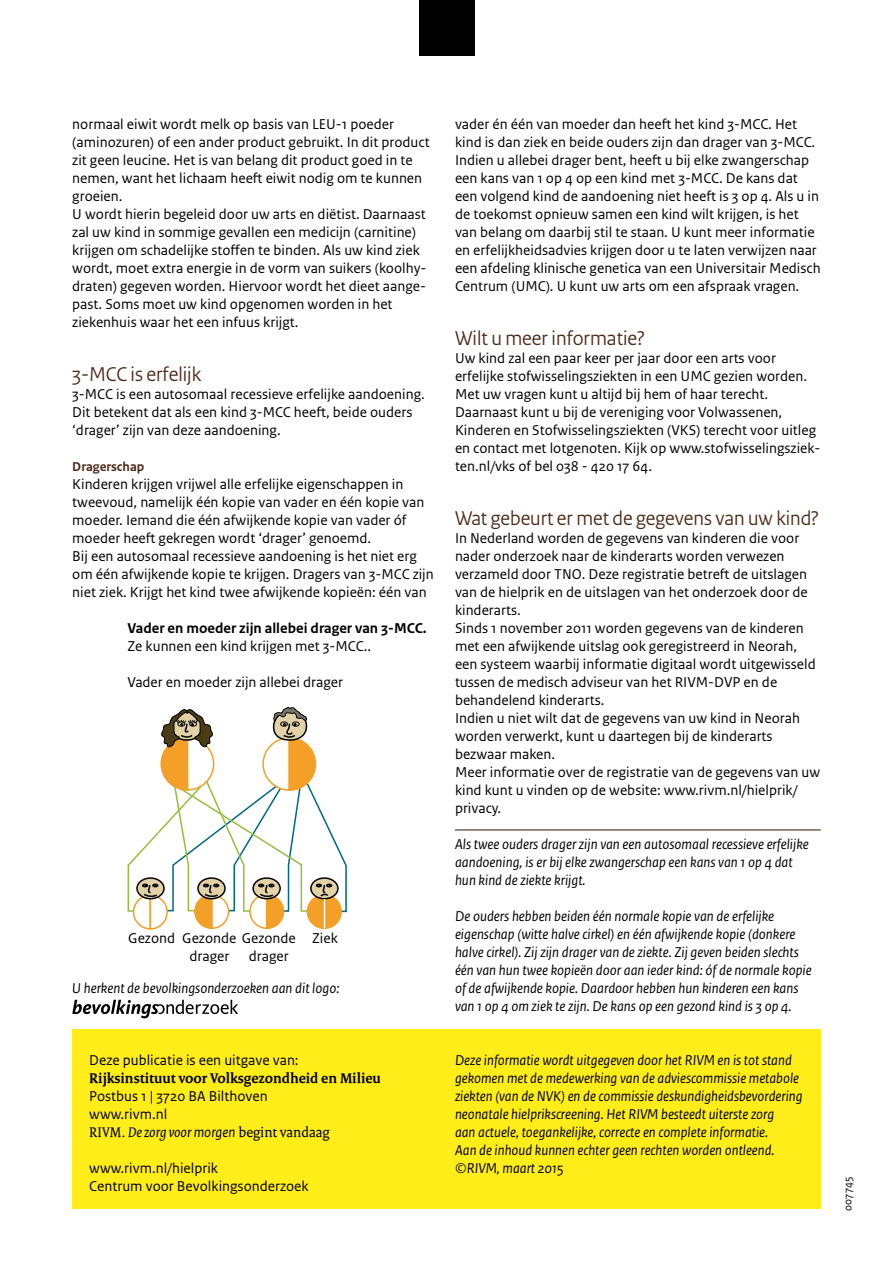
<style>
.page{position:relative;width:893px;height:1263px;background:#fff}
.page>*{position:absolute;margin:0;border:0;box-sizing:border-box;transform-origin:0 0}
._05_RIVM_Paragraafko{font:21px "Rijksoverheid Sans Heading";color:#4c2a19}
._10_RIVM_Broodtekst{font:15px/18px "Rijksoverheid Sans Text";color:#000}
._14_RIVM_Fotobijschr{font:italic 15px/18px "Rijksoverheid Sans Text";color:#000}
._10_RIVM_Broodtekst-2{font:italic 15px/18px "Rijksoverheid Sans Text";color:#000}
._10_RIVM_Broodtekst-3{font:700 15px "Rijksoverheid Serif";color:#000}
._10_RIVM_Broodtekst-4{font:700 15px "Rijksoverheid Sans Text";color:#000}
._10_RIVM_Broodtekst-5{font:15px "Rijksoverheid Serif";color:#000}
._08_RIVM_Tussenkop{font:700 13.5px "Rijksoverheid Sans Text";color:#4c2a19}
.t1{font:11.25px "Rijksoverheid Sans Text";color:#000}
.s1{font-style:italic}
.s2{font-family:"Rijksoverheid Sans Text";font-style:italic}
</style>
<div class="page">
<div style="left:419px;top:0;width:55px;height:55px;background:#000"></div>
<svg style="left:128px;top:707px;width:219px;height:223px"></svg>
<hr style="left:455px;top:829px;width:366px;height:1px;background:#4c2a19">
<div style="left:72px;top:1029px;width:749px;height:179px;background:#ffed1a"></div>
<svg style="left:72px;top:1000px;width:166px;height:18px"></svg>
<p class="_10_RIVM_Broodtekst" style="left:72px;top:115px;width:359px">normaal eiwit wordt melk op basis van LEU-1 poeder (aminozuren) of een ander product gebruikt. In dit product zit geen leucine. Het is van belang dit product goed in te nemen, want het lichaam heeft eiwit nodig om te kunnen groeien.</p>
<p class="_10_RIVM_Broodtekst" style="left:72px;top:205px;width:356px">U wordt hierin begeleid door uw arts en diëtist. Daarnaast zal uw kind in sommige gevallen een medicijn (carnitine) krijgen om schadelijke stoffen te binden. Als uw kind ziek wordt, moet extra energie in de vorm van suikers (koolhy&shy;draten) gegeven worden. Hiervoor wordt het dieet aange&shy;past. Soms moet uw kind opgenomen worden in het ziekenhuis waar het een infuus krijgt.</p>
<p class="_05_RIVM_Paragraafko" style="left:72px;top:362px;width:130px">3-MCC is erfelijk</p>
<p class="_10_RIVM_Broodtekst" style="left:72px;top:385px;width:354px">3-MCC is een autosomaal recessieve erfelijke aandoening.<br>Dit betekent dat als een kind 3-MCC heeft, beide ouders ‘drager’ zijn van deze aandoening.</p>
<h3 class="_08_RIVM_Tussenkop" style="left:72px;top:459px;width:74px">Dragerschap</h3>
<p class="_10_RIVM_Broodtekst" style="left:72px;top:475px;width:354px">Kinderen krijgen vrijwel alle erfelijke eigenschappen in tweevoud, namelijk één kopie van vader en één kopie van moeder. Iemand die één afwijkende kopie van vader óf moeder heeft gekregen wordt ‘drager’ genoemd.</p>
<p class="_10_RIVM_Broodtekst" style="left:72px;top:547px;width:363px">Bij een autosomaal recessieve aandoening is het niet erg om één afwijkende kopie te krijgen. Dragers van 3-MCC zijn niet ziek. Krijgt het kind twee afwijkende kopieën: één van</p>
<p class="_10_RIVM_Broodtekst-4" style="left:128px;top:619px;width:301px">Vader en moeder zijn allebei drager van 3-MCC.</p>
<p class="_10_RIVM_Broodtekst" style="left:128px;top:637px;width:245px">Ze kunnen een kind krijgen met 3-MCC..</p>
<p class="_10_RIVM_Broodtekst" style="left:128px;top:673px;width:217px">Vader en moeder zijn allebei drager</p>
<p class="_10_RIVM_Broodtekst" style="left:128px;top:929px;width:48px">Gezond</p>
<p class="_10_RIVM_Broodtekst" style="left:312px;top:929px;width:27px">Ziek</p>
<p class="_10_RIVM_Broodtekst" style="left:189px;top:929px;width:108px;text-indent:-7px">Gezonde Gezonde drager</p>
<p class="_10_RIVM_Broodtekst" style="left:249px;top:947px;width:41px">drager</p>
<p class="_10_RIVM_Broodtekst-2" style="left:72px;top:980px;width:269px">U herkent de bevolkingsonderzoeken aan dit logo:</p>
<p class="_10_RIVM_Broodtekst" style="left:89px;top:1051px;width:211px">Deze publicatie is een uitgave van:</p>
<p class="_10_RIVM_Broodtekst-3" style="left:89px;top:1069px;width:293px">Rijksinstituut voor Volksgezondheid en Milieu</p>
<p class="_10_RIVM_Broodtekst" style="left:89px;top:1087px;width:180px">Postbus 1 | 3720 BA Bilthoven</p>
<p class="_10_RIVM_Broodtekst" style="left:89px;top:1105px;width:80px">www.rivm.nl</p>
<p class="_10_RIVM_Broodtekst-5" style="left:89px;top:1123px;width:242px">RIVM. <span class="s1">De zorg voor</span> <span class="s2">morgen</span> begint vandaag</p>
<p class="_10_RIVM_Broodtekst" style="left:89px;top:1159px;width:130px">www.rivm.nl/hielprik</p>
<p class="_10_RIVM_Broodtekst" style="left:89px;top:1177px;width:221px">Centrum voor Bevolkingsonderzoek</p>
<p class="_10_RIVM_Broodtekst" style="left:455px;top:115px;width:362px">vader én één van moeder dan heeft het kind 3-MCC. Het kind is dan ziek en beide ouders zijn dan drager van 3-MCC.</p>
<p class="_10_RIVM_Broodtekst" style="left:455px;top:151px;width:367px">Indien u allebei drager bent, heeft u bij elke zwangerschap een kans van 1 op 4 op een kind met 3-MCC. De kans dat een volgend kind de aandoening niet heeft is 3 op 4. Als u in de toekomst opnieuw samen een kind wilt krijgen, is het van belang om daarbij stil te staan. U kunt meer informatie en erfelijkheidsadvies krijgen door u te laten verwijzen naar een afdeling klinische genetica van een Universitair Medisch Centrum (UMC). U kunt uw arts om een afspraak vragen.</p>
<p class="_05_RIVM_Paragraafko" style="left:455px;top:326px;width:192px">Wilt u meer informatie?</p>
<p class="_10_RIVM_Broodtekst" style="left:455px;top:349px;width:367px">Uw kind zal een paar keer per jaar door een arts voor erfelijke stofwisselingsziekten in een UMC gezien worden.<br>Met uw vragen kunt u altijd bij hem of haar terecht.<br>Daarnaast kunt u bij de vereniging voor Volwassenen, Kinderen en Stofwisselingsziekten (VKS) terecht voor uitleg en contact met lotgenoten. Kijk op www.stofwisselingsziek&shy;ten.nl/vks of bel 038 - 420 17 64.</p>
<p class="_05_RIVM_Paragraafko" style="left:455px;top:506px;width:366px">Wat gebeurt er met de gegevens van uw kind?</p>
<p class="_10_RIVM_Broodtekst" style="left:455px;top:529px;width:354px">In Nederland worden de gegevens van kinderen die voor nader onderzoek naar de kinderarts worden verwezen verzameld door TNO. Deze registratie betreft de uitslagen van de hielprik en de uitslagen van het onderzoek door de kinderarts.</p>
<p class="_10_RIVM_Broodtekst" style="left:455px;top:619px;width:362px">Sinds 1 november 2011 worden gegevens van de kinderen met een afwijkende uitslag ook geregistreerd in Neorah, een systeem waarbij informatie digitaal wordt uitgewisseld tussen de medisch adviseur van het RIVM-DVP en de behandelend kinderarts.</p>
<p class="_10_RIVM_Broodtekst" style="left:455px;top:709px;width:346px">Indien u niet wilt dat de gegevens van uw kind in Neorah worden verwerkt, kunt u daartegen bij de kinderarts bezwaar maken.</p>
<p class="_10_RIVM_Broodtekst" style="left:455px;top:763px;width:367px">Meer informatie over de registratie van de gegevens van uw kind kunt u vinden op de website: www.rivm.nl/hielprik/ privacy.</p>
<p class="_14_RIVM_Fotobijschr" style="left:455px;top:835px;width:355px">Als twee ouders drager zijn van een autosomaal recessieve erfelijke aandoening, is er bij elke zwangerschap een kans van 1 op 4 dat hun kind de ziekte krijgt.</p>
<p class="_14_RIVM_Fotobijschr" style="left:455px;top:907px;width:358px">De ouders hebben beiden één normale kopie van de erfelijke eigenschap (witte halve cirkel) en één afwijkende kopie (donkere halve cirkel). Zij zijn drager van de ziekte. Zij geven beiden slechts één van hun twee kopieën door aan ieder kind: óf de normale kopie of de afwijkende kopie. Daardoor hebben hun kinderen een kans van 1 op 4 om ziek te zijn. De kans op een gezond kind is 3 op 4.</p>
<p class="_10_RIVM_Broodtekst-2" style="left:455px;top:1051px;width:349px">Deze informatie wordt uitgegeven door het RIVM en is tot stand gekomen met de medewerking van de adviescommissie metabole ziekten (van de NVK) en de commissie deskundigheidsbevordering neonatale hielprikscreening. Het RIVM besteedt uiterste zorg<br>aan actuele, toegankelijke, correcte en complete informatie.<br>Aan de inhoud kunnen echter geen rechten worden ontleend.</p>
<p class="_10_RIVM_Broodtekst-2" style="left:455px;top:1159px;width:110px">©RIVM, maart 2015</p>
<p class="t1" style="left:841px;top:1210px;width:35px;rotate:-90deg">007745</p>
</div>
